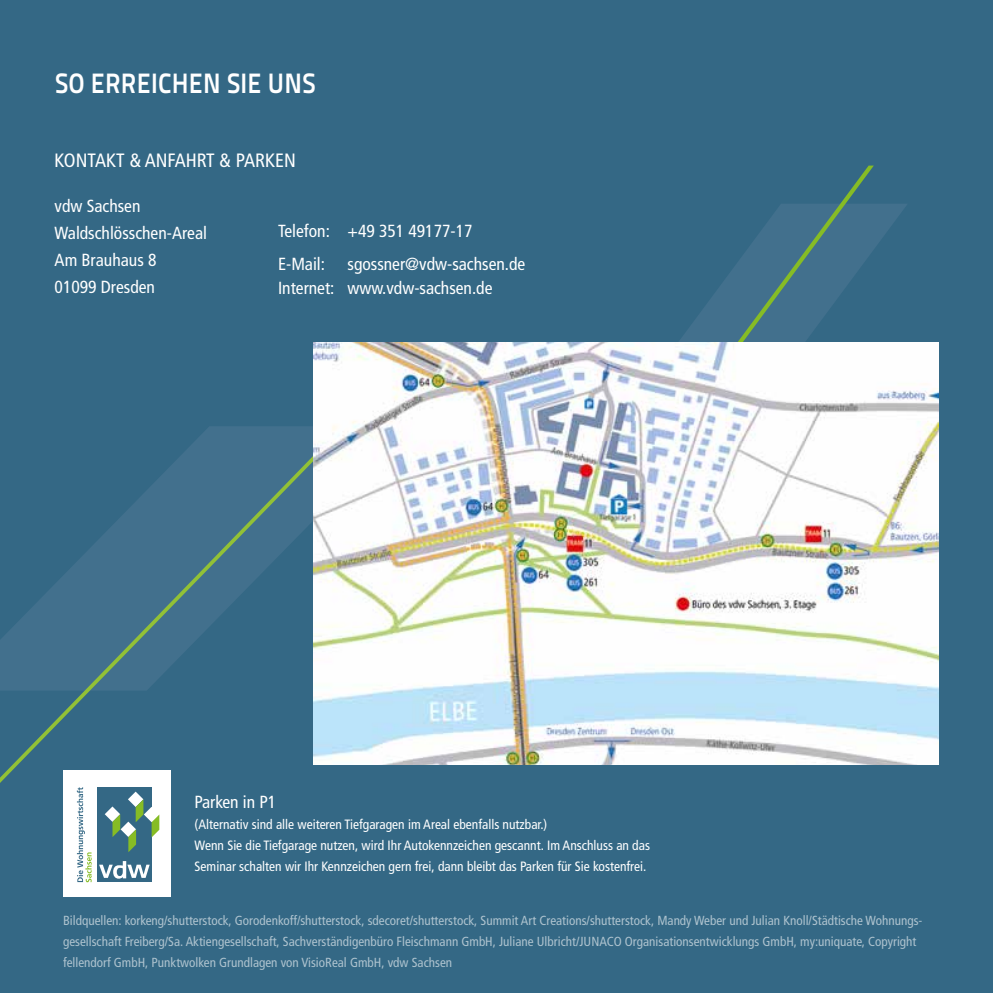
<style>
.page{position:relative;width:993px;height:993px;background:#fff}
.page>*{position:absolute;margin:0;border:0;box-sizing:border-box;transform-origin:0 0}
.t1{font:28px "Titillium Maps 29 L 800 wt";letter-spacing:.01em;color:#fff;scale:.9 1}
.t2{font:condensed 19.25px "Frutiger LT";color:#fff}
.t3{font:condensed 17.5px/27.1px "Frutiger LT";color:#fff}
.t4{font:condensed 13.47px/21px "Frutiger LT";color:#fff}
.t5{font:condensed 13.12px/21px "Frutiger LT";color:#fff}
</style>
<div class="page">
<div style="left:0;top:0;width:992px;height:992px;background:#346885"></div>
<svg style="left:873px;top:204px;width:34px;height:46px;fill:#416f8c"></svg>
<svg style="left:201px;top:426px;width:113px;height:10px"></svg>
<svg style="left:0;top:436px;width:336px;height:346px"></svg>
<svg style="left:679px;top:165px;width:194px;height:177px"></svg>
<img style="left:314px;top:342px;width:624px;height:422px">
<div style="left:64px;top:769px;width:107px;height:126px;background:#fff"></div>
<div style="left:97px;top:787px;width:55px;height:94px;background:#346885"></div>
<svg style="left:105px;top:791px;width:54px;height:61px"></svg>
<svg style="left:77px;top:787px;width:15px;height:95px"></svg>
<svg style="left:99px;top:861px;width:51px;height:17px"></svg>
<h1 class="t1" style="left:55px;top:62px;width:291px">SO ERREICHEN SIE UNS</h1>
<h2 class="t2" style="left:55px;top:149px;width:243px">KONTAKT &amp; ANFAHRT &amp; PARKEN</h2>
<h3 class="t3" style="left:55px;top:192px;width:154px">vdw Sachsen<br>Waldschlösschen-Areal<br>Am Brauhaus 8<br>01099 Dresden</h3>
<h3 class="t3" style="left:278px;top:214px;width:196px;line-height:33.2px">Telefon: +49 351 49177-17<br>E-Mail:</h3>
<h3 class="t3" style="left:278px;top:251px;width:249px;line-height:24.5px;text-indent:69px">sgossner@vdw-sachsen.de<br>Internet: www.vdw-sachsen.de</h3>
<h3 class="t3" style="left:194px;top:788px;width:83px">Parken in P1</h3>
<p class="t4" style="left:194px;top:813px;width:457px">(Alternativ sind alle weiteren Tiefgaragen im Areal ebenfalls nutzbar.)<br>Wenn Sie die Tiefgarage nutzen, wird Ihr Autokennzeichen gescannt. Im Anschluss an das<br>Seminar schalten wir Ihr Kennzeichen gern frei, dann bleibt das Parken für Sie kostenfrei.</p>
<p class="t5" style="left:63px;top:909px;width:860px">Bildquellen: korkeng/shutterstock, Gorodenkoff/shutterstock, sdecoret/shutterstock, Summit Art Creations/shutterstock, Mandy Weber und Julian Knoll/Städtische Wohnungs&shy;gesellschaft Freiberg/Sa. Aktiengesellschaft, Sachverständigenbüro Fleischmann GmbH, Juliane Ulbricht/JUNACO Organisationsentwicklungs GmbH, my:uniquate, Copyright fellendorf GmbH, Punktwolken Grundlagen von VisioReal GmbH, vdw Sachsen</p>
</div>
